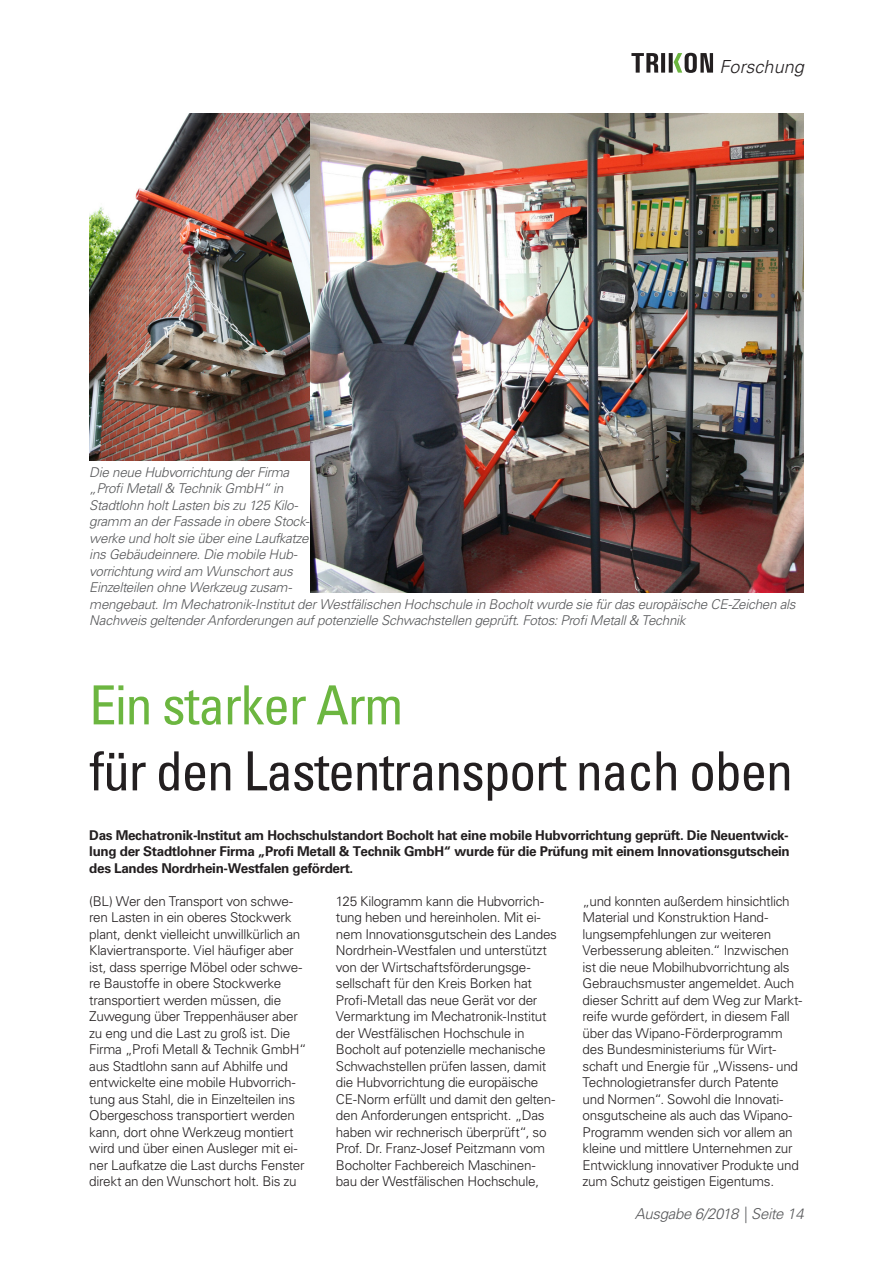
<style>
.page{position:relative;width:893px;height:1263px;background:#fff}
.page>*{position:absolute;margin:0;border:0;box-sizing:border-box;transform-origin:0 0}
.t1{font:condensed 54px "Univers LT Std";letter-spacing:-.025em;color:#231f20}
.t2{font:condensed 54px "Univers LT Std";letter-spacing:-.025em;color:#6cb640}
.t3{font:italic 300 18px "Univers LT Std";color:#231f20}
.t4{font:italic 300 15px "Univers LT Std";letter-spacing:-.025em;color:#57585a}
.t5{font:300 13.5px/16.5px "Univers LT Std";letter-spacing:-.02em;color:#231f20}
.t6{font:italic 300 13.5px/16.5px "Univers LT Std";letter-spacing:-.02em;color:#57585a}
.t7{font:700 13.5px/16.5px "Univers LT Std";letter-spacing:-.025em;color:#231f20;text-align:justify}
</style>
<div class="page">
<svg style="left:631px;top:53px;width:82px;height:20px"></svg>
<img style="left:310px;top:114px;width:494px;height:479px">
<img style="left:89px;top:114px;width:220px;height:346px">
<h2 class="t3" style="left:720px;top:56px;width:86px">Forschung</h2>
<p class="t6" style="left:89px;top:464px;width:708px">Die neue Hubvorrichtung der Firma<br>„Profi Metall &amp; Technik GmbH“ in<br>Stadtlohn holt Lasten bis zu 125 Kilo-<br>gramm an der Fassade in obere Stock-<br>werke und holt sie über eine Laufkatze<br>ins Gebäudeinnere. Die mobile Hub-<br>vorrichtung wird am Wunschort aus<br>Einzelteilen ohne Werkzeug zusam-<br>mengebaut. Im Mechatronik-Institut der Westfälischen Hochschule in Bocholt wurde sie für das europäische CE-Zeichen als Nachweis geltender Anforderungen auf potenzielle Schwachstellen geprüft. Fotos: Profi Metall &amp; Technik</p>
<h1 class="t2" style="left:89px;top:671px;width:315px">Ein starker Arm</h1>
<h1 class="t1" style="left:89px;top:737px;width:705px">für den Lastentransport nach oben</h1>
<p class="t7" style="left:89px;top:827px;width:702px">Das Mechatronik-Institut am Hochschulstandort Bocholt hat eine mobile Hubvorrichtung geprüft. Die Neuentwick&shy;lung der Stadtlohner Firma „Profi Metall &amp; Technik GmbH“ wurde für die Prüfung mit einem Innovationsgutschein des Landes Nordrhein-Westfalen gefördert.</p>
<p class="t5" style="left:89px;top:893px;width:219px">(BL) Wer den Transport von schwe&shy;ren Lasten in ein oberes Stockwerk plant, denkt vielleicht unwillkürlich an Klaviertransporte. Viel häufiger aber ist, dass sperrige Möbel oder schwe&shy;re Baustoffe in obere Stockwerke transportiert werden müssen, die Zuwegung über Treppenhäuser aber zu eng und die Last zu groß ist. Die Firma „Profi Metall &amp; Technik GmbH“ aus Stadtlohn sann auf Abhilfe und entwickelte eine mobile Hubvorrich&shy;tung aus Stahl, die in Einzelteilen ins Obergeschoss transportiert werden kann, dort ohne Werkzeug montiert wird und über einen Ausleger mit ei&shy;ner Laufkatze die Last durchs Fenster direkt an den Wunschort holt. Bis zu</p>
<p class="t5" style="left:336px;top:893px;width:223px">125 Kilogramm kann die Hubvorrich&shy;tung heben und hereinholen. Mit ei&shy;nem Innovationsgutschein des Landes Nordrhein-Westfalen und unterstützt von der Wirtschaftsförderungsge&shy;sellschaft für den Kreis Borken hat Profi-Metall das neue Gerät vor der Vermarktung im Mechatronik-Institut der Westfälischen Hochschule in Bocholt auf potenzielle mechanische Schwachstellen prüfen lassen, damit die Hubvorrichtung die europäische CE-Norm erfüllt und damit den gelten&shy;den Anforderungen entspricht. „Das haben wir rechnerisch überprüft“, so Prof. Dr. Franz-Josef Peitzmann vom Bocholter Fachbereich Maschinen&shy;bau der Westfälischen Hochschule,</p>
<p class="t5" style="left:583px;top:893px;width:221px">„und konnten außerdem hinsichtlich Material und Konstruktion Hand&shy;lungsempfehlungen zur weiteren Verbesserung ableiten.“ Inzwischen ist die neue Mobilhubvorrichtung als Gebrauchsmuster angemeldet. Auch dieser Schritt auf dem Weg zur Markt&shy;reife wurde gefördert, in diesem Fall über das Wipano-Förderprogramm des Bundesministeriums für Wirt&shy;schaft und Energie für „Wissens- und Technologietransfer durch Patente und Normen“. Sowohl die Innovati&shy;onsgutscheine als auch das Wipano-Programm wenden sich vor allem an kleine und mittlere Unternehmen zur Entwicklung innovativer Produkte und zum Schutz geistigen Eigentums.</p>
<p class="t4" style="left:635px;top:1205px;width:170px">Ausgabe 6/2018 | Seite 14</p>
</div>
